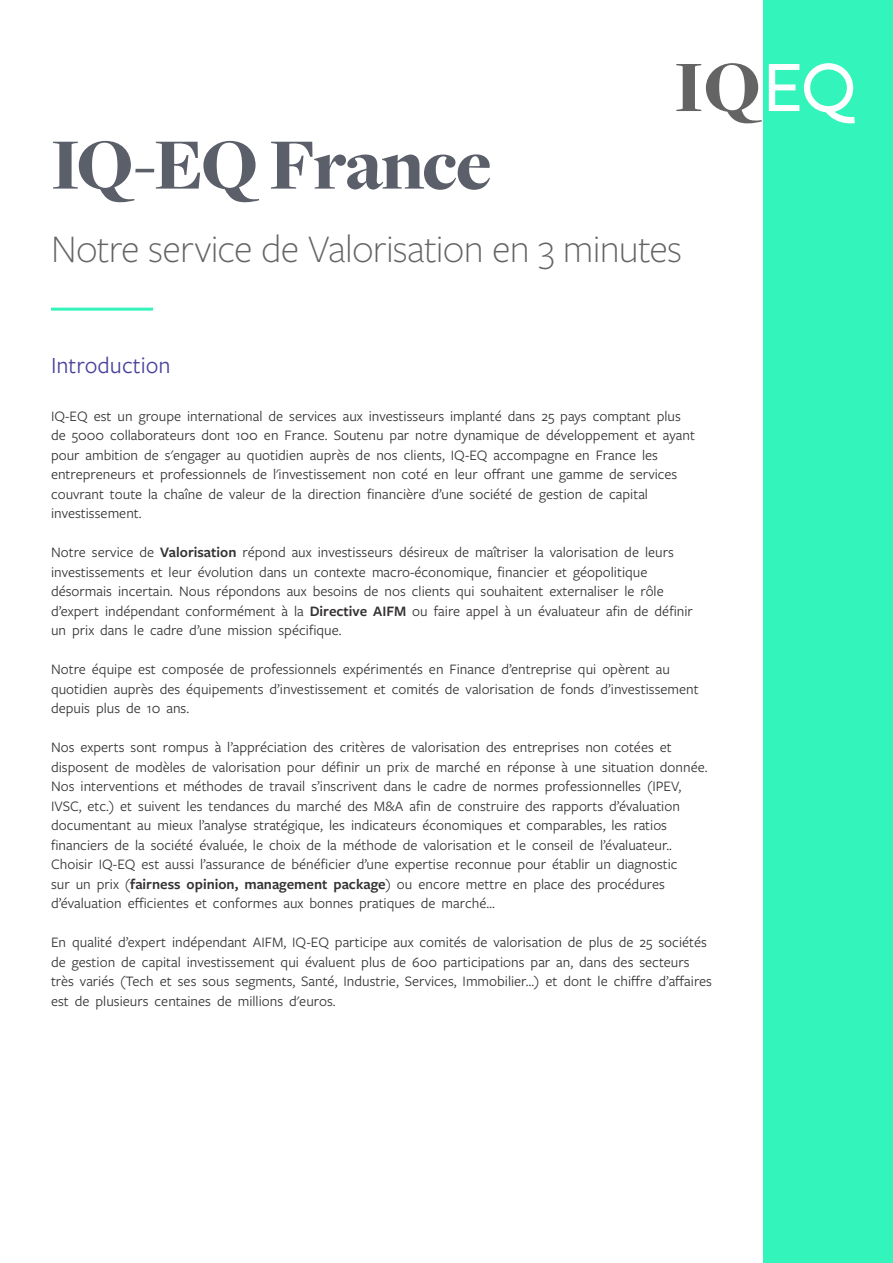
<style>
.page{position:relative;width:893px;height:1263px;background:#fff}
.page>*{position:absolute;margin:0;border:0;box-sizing:border-box;transform-origin:0 0}
.t1{font:900 75px "Freight Disp Pro";letter-spacing:-.025em;color:#5b5f69}
.t2{font:300 40.5px "Freight Sans Pro";letter-spacing:-.02em;color:#646464}
.Body_copy{font:24px "Freight Sans Pro";color:#49439b}
.Body_copy-2{font:15px "Freight Sans Pro";color:#353233}
.s1{font-weight:600}
</style>
<div class="page">
<div style="left:763px;top:0;width:130px;height:1263px;background:#33f4bb"></div>
<svg style="left:676px;top:63px;width:86px;height:60px"></svg>
<svg style="left:769px;top:63px;width:86px;height:60px"></svg>
<hr style="left:51px;top:308px;width:102px;height:3px;background:#33f4bb">
<p class="t1" style="left:51px;top:115px;width:442px">IQ-EQ France</p>
<p class="t2" style="left:51px;top:222px;width:633px">Notre service de Valorisation en 3 minutes</p>
<p class="Body_copy" style="left:51px;top:349px;width:121px">Introduction</p>
<p class="Body_copy-2" style="left:51px;top:406px;width:631px">IQ-EQ est un groupe international de services aux investisseurs implanté dans 25 pays comptant plus</p>
<p class="Body_copy-2" style="left:51px;top:425px;width:645px">de 5000 collaborateurs dont 100 en France. Soutenu par notre dynamique de développement et ayant</p>
<p class="Body_copy-2" style="left:51px;top:445px;width:608px">pour ambition de s'engager au quotidien auprès de nos clients, IQ-EQ accompagne en France les</p>
<p class="Body_copy-2" style="left:51px;top:464px;width:628px">entrepreneurs et professionnels de l'investissement non coté en leur offrant une gamme de services</p>
<p class="Body_copy-2" style="left:51px;top:484px;width:598px">couvrant toute la chaîne de valeur de la direction financière d’une société de gestion de capital</p>
<p class="Body_copy-2" style="left:51px;top:503px;width:92px">investissement.</p>
<p class="Body_copy-2" style="left:51px;top:542px;width:624px">Notre service de <span class="s1">Valorisation</span> répond aux investisseurs désireux de maîtriser la valorisation de leurs</p>
<p class="Body_copy-2" style="left:51px;top:562px;width:598px">investissements et leur évolution dans un contexte macro-économique, financier et géopolitique</p>
<p class="Body_copy-2" style="left:51px;top:581px;width:614px">désormais incertain. Nous répondons aux besoins de nos clients qui souhaitent externaliser le rôle</p>
<p class="Body_copy-2" style="left:51px;top:601px;width:643px">d’expert indépendant conformément à la <span class="s1">Directive AIFM</span> ou faire appel à un évaluateur afin de définir</p>
<p class="Body_copy-2" style="left:51px;top:620px;width:292px">un prix dans le cadre d’une mission spécifique.</p>
<p class="Body_copy-2" style="left:51px;top:659px;width:620px">Notre équipe est composée de professionnels expérimentés en Finance d’entreprise qui opèrent au</p>
<p class="Body_copy-2" style="left:51px;top:679px;width:649px">quotidien auprès des équipements d’investissement et comités de valorisation de fonds d’investissement</p>
<p class="Body_copy-2" style="left:51px;top:698px;width:140px">depuis plus de 10 ans.</p>
<p class="Body_copy-2" style="left:51px;top:737px;width:622px">Nos experts sont rompus à l’appréciation des critères de valorisation des entreprises non cotées et</p>
<p class="Body_copy-2" style="left:51px;top:757px;width:658px">disposent de modèles de valorisation pour définir un prix de marché en réponse à une situation donnée.</p>
<p class="Body_copy-2" style="left:51px;top:776px;width:632px">Nos interventions et méthodes de travail s’inscrivent dans le cadre de normes professionnelles (IPEV,</p>
<p class="Body_copy-2" style="left:51px;top:796px;width:630px">IVSC, etc.) et suivent les tendances du marché des M&amp;A afin de construire des rapports d’évaluation</p>
<p class="Body_copy-2" style="left:51px;top:815px;width:618px">documentant au mieux l’analyse stratégique, les indicateurs économiques et comparables, les ratios</p>
<p class="Body_copy-2" style="left:51px;top:835px;width:622px">financiers de la société évaluée, le choix de la méthode de valorisation et le conseil de l’évaluateur..</p>
<p class="Body_copy-2" style="left:51px;top:854px;width:628px">Choisir IQ-EQ est aussi l’assurance de bénéficier d’une expertise reconnue pour établir un diagnostic</p>
<p class="Body_copy-2" style="left:51px;top:874px;width:615px">sur un prix (<span class="s1">fairness opinion, management package</span>) ou encore mettre en place des procédures</p>
<p class="Body_copy-2" style="left:51px;top:893px;width:445px">d’évaluation efficientes et conformes aux bonnes pratiques de marché…</p>
<p class="Body_copy-2" style="left:51px;top:932px;width:657px">En qualité d’expert indépendant AIFM, IQ-EQ participe aux comités de valorisation de plus de 25 sociétés</p>
<p class="Body_copy-2" style="left:51px;top:952px;width:640px">de gestion de capital investissement qui évaluent plus de 600 participations par an, dans des secteurs</p>
<p class="Body_copy-2" style="left:51px;top:971px;width:662px">très variés (Tech et ses sous segments, Santé, Industrie, Services, Immobilier…) et dont le chiffre d’affaires</p>
<p class="Body_copy-2" style="left:51px;top:991px;width:286px">est de plusieurs centaines de millions d'euros.</p>
</div>
